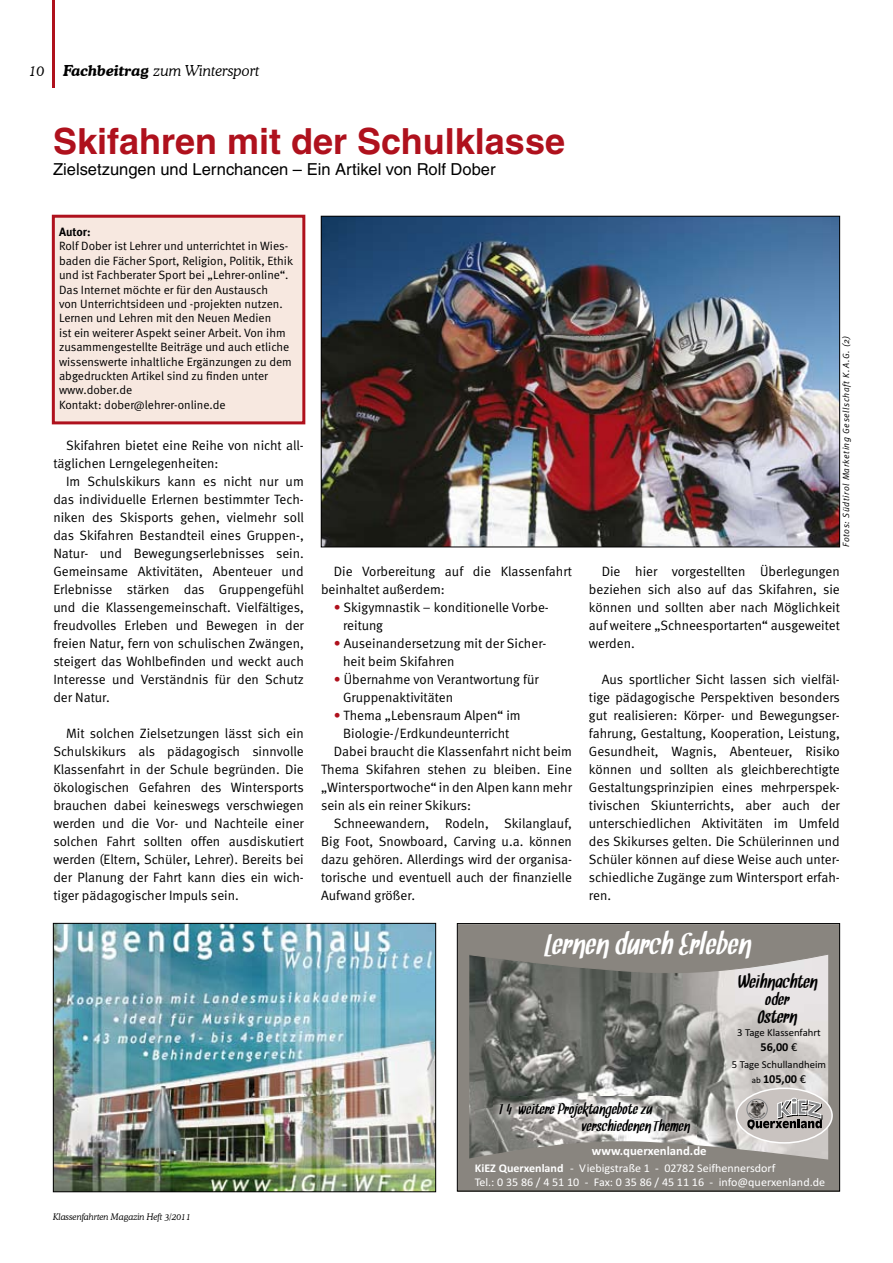
<style>
.page{position:relative;width:893px;height:1263px;background:#fff}
.page>*{position:absolute;margin:0;border:0;box-sizing:border-box;transform-origin:0 0}
.t1{font:700 36px "Helvetica";color:#af111d}
.t2{font:31.35px "Snickles";letter-spacing:.025em;color:#fff}
.t3{font:19.65px "Snickles";letter-spacing:.02em;color:#000}
.t4{font:17.7px "Snickles";color:#000}
.t5{font:16.5px "Helvetica";color:#000}
.t6{font:15.9px/16.5px "Snickles";letter-spacing:.02em;color:#000}
.t7{font:italic 300 15px "Cooper BT";color:#000}
.t8{font:13.5px/18px "Meta Normal";color:#000}
.t9{font:700 12.75px "Calibri";color:#fff}
.t10{font:700 12.15px "Calibri";color:#000}
.t11{font:12px/14.4px "Meta Normal LF";color:#000}
.t12{font:12px "Meta Bold LF";color:#000}
.t13{font:11.85px/14.5px "Calibri";color:#fff}
.t14{font:10.65px "Calibri";color:#000}
.t15{font:italic 9px "Meta Normal";letter-spacing:.065em;color:#000}
.t16{font:italic 300 9px "Cooper BT";color:#000}
.s1{font-weight:700}
.s2{color:#af111d}
.s3{font-weight:400}
.s4{font-weight:400;font-size:9px}
</style>
<div class="page">
<hr style="left:53px;top:0;width:2px;height:87px;background:#af111d">
<img style="left:55px;top:925px;width:379px;height:265px">
<div style="left:53px;top:923px;width:383px;height:269px;border:1px solid #000"></div>
<svg style="left:459px;top:925px;width:379px;height:264px;background:#8d8c87"></svg>
<div style="left:736px;top:1088px;width:96px;height:55px;background:#c9c3c0;border-radius:50%"></div>
<div style="left:736px;top:1087px;width:97px;height:56px;border:2px solid #fff;border-radius:50%"></div>
<img style="left:493px;top:1097px;width:203px;height:43px">
<div style="left:746px;top:1099px;width:22px;height:21px;border:1px solid #87888a;border-radius:50%"></div>
<div style="left:457px;top:923px;width:383px;height:268px;border:1px solid #000"></div>
<div style="left:53px;top:216px;width:251px;height:207px;background:#f7e8e0"></div>
<div style="left:52px;top:215px;width:253px;height:209px;border:3px solid #af111d"></div>
<img style="left:323px;top:218px;width:515px;height:327px">
<svg style="left:747px;top:1097px;width:76px;height:32px"></svg>
<p class="t7" style="left:29px;top:62px;width:17px">10</p>
<p class="t7" style="left:63px;top:62px;width:197px"><span class="s1">Fachbeitrag</span> zum Wintersport</p>
<h1 class="t1" style="left:53px;top:119px;width:513px">Skifahren mit der Schulklasse</h1>
<p class="t5" style="left:53px;top:159px;width:444px">Zielsetzungen und Lernchancen – Ein Artikel von Rolf Dober</p>
<p class="t12" style="left:59px;top:225px;width:33px">Autor:</p>
<p class="t11" style="left:59px;top:239px;width:235px">Rolf Dober ist Lehrer und unterrichtet in Wies&shy;baden die Fächer Sport, Religion, Politik, Ethik und ist Fachberater Sport bei „Lehrer-online“.<br>Das Internet möchte er für den Austausch<br>von Unterrichtsideen und -projekten nutzen.<br>Lernen und Lehren mit den Neuen Medien<br>ist ein weiterer Aspekt seiner Arbeit. Von ihm zusammengestellte Beiträge und auch etliche wissenswerte inhaltliche Ergänzungen zu dem abgedruckten Artikel sind zu finden unter www.dober.de<br>Kontakt: dober@lehrer-online.de</p>
<p class="t8" style="left:53px;top:436px;width:252px;text-indent:13px">Skifahren bietet eine Reihe von nicht all&shy;täglichen Lerngelegenheiten:</p>
<p class="t8" style="left:53px;top:472px;width:252px;text-align:justify;text-indent:13px">Im Schulskikurs kann es nicht nur um das individuelle Erlernen bestimmter Tech&shy;niken des Skisports gehen, vielmehr soll das Skifahren Bestandteil eines Gruppen-, Natur- und Bewegungserlebnisses sein.<br>Gemeinsame Aktivitäten, Abenteuer und Erlebnisse stärken das Gruppengefühl und die Klassengemeinschaft. Vielfältiges, freudvolles Erleben und Bewegen in der freien Natur, fern von schulischen Zwängen, steigert das Wohlbefinden und weckt auch Interesse und Verständnis für den Schutz der Natur.</p>
<p class="t8" style="left:53px;top:724px;width:252px;text-align:justify;text-indent:13px">Mit solchen Zielsetzungen lässt sich ein Schulskikurs als pädagogisch sinnvolle Klassenfahrt in der Schule begründen. Die ökologischen Gefahren des Wintersports brauchen dabei keineswegs verschwiegen werden und die Vor- und Nachteile einer solchen Fahrt sollten offen ausdiskutiert werden (Eltern, Schüler, Lehrer). Bereits bei der Planung der Fahrt kann dies ein wich&shy;tiger pädagogischer Impuls sein.</p>
<p class="t16" style="left:53px;top:1212px;width:139px">Klassenfahrten Magazin Heft 3/2011</p>
<p class="t8" style="left:321px;top:562px;width:253px;text-indent:13px">Die Vorbereitung auf die Klassenfahrt beinhaltet außerdem:</p>
<p class="t8" style="left:343px;top:598px;width:207px;text-indent:-9px"><span class="s2">•</span> Skigymnastik – konditionelle Vorbe&shy;reitung</p>
<p class="t8" style="left:343px;top:634px;width:205px;text-indent:-9px"><span class="s2">•</span> Auseinandersetzung mit der Sicher&shy;heit beim Skifahren</p>
<p class="t8" style="left:343px;top:670px;width:197px;text-indent:-9px"><span class="s2">•</span> Übernahme von Verantwortung für<br>Gruppenaktivitäten</p>
<p class="t8" style="left:334px;top:706px;width:188px"><span class="s2">•</span> Thema „Lebensraum Alpen“ im</p>
<p class="t8" style="left:343px;top:724px;width:168px">Biologie-/Erdkundeunterricht</p>
<p class="t8" style="left:334px;top:742px;width:240px">Dabei braucht die Klassenfahrt nicht beim</p>
<p class="t8" style="left:321px;top:760px;width:252px">Thema Skifahren stehen zu bleiben. Eine</p>
<p class="t8" style="left:321px;top:778px;width:252px">„Wintersportwoche“ in den Alpen kann mehr</p>
<p class="t8" style="left:321px;top:796px;width:152px">sein als ein reiner Skikurs:</p>
<p class="t8" style="left:334px;top:814px;width:240px">Schneewandern, Rodeln, Skilanglauf,</p>
<p class="t8" style="left:321px;top:832px;width:252px">Big Foot, Snowboard, Carving u.a. können</p>
<p class="t8" style="left:321px;top:850px;width:252px">dazu gehören. Allerdings wird der organisa-</p>
<p class="t8" style="left:321px;top:868px;width:252px">torische und eventuell auch der finanzielle</p>
<p class="t8" style="left:321px;top:886px;width:96px">Aufwand größer.</p>
<p class="t15" style="left:841px;top:547px;width:213px;rotate:-90deg">Fotos: Südtirol Marketing Gesellschaft K.A.G. (2)</p>
<p class="t8" style="left:589px;top:562px;width:253px;text-align:justify;text-indent:13px">Die hier vorgestellten Überlegungen beziehen sich also auf das Skifahren, sie können und sollten aber nach Möglichkeit auf weitere „Schneesportarten“ ausgeweitet werden.</p>
<p class="t8" style="left:589px;top:670px;width:253px;text-align:justify;text-indent:13px">Aus sportlicher Sicht lassen sich vielfäl&shy;tige pädagogische Perspektiven besonders gut realisieren: Körper- und Bewegungser&shy;fahrung, Gestaltung, Kooperation, Leistung, Gesundheit, Wagnis, Abenteuer, Risiko können und sollten als gleichberechtigte Gestaltungsprinzipien eines mehrperspek&shy;tivischen Skiunterrichts, aber auch der unterschiedlichen Aktivitäten im Umfeld des Skikurses gelten. Die Schülerinnen und Schüler können auf diese Weise auch unter&shy;schiedliche Zugänge zum Wintersport erfah&shy;ren.</p>
<h2 class="t2" style="left:546px;top:925px;width:208px">Lernen durch Erleben</h2>
<h3 class="t3" style="left:738px;top:969px;width:82px">Weihnachten</h3>
<h3 class="t4" style="left:766px;top:988px;width:25px">oder</h3>
<h3 class="t3" style="left:758px;top:1004px;width:41px">Ostern</h3>
<p class="t14" style="left:737px;top:1026px;width:85px">3 Tage Klassenfahrt</p>
<p class="t10" style="left:760px;top:1039px;width:38px">56,00 <span class="s3">€</span></p>
<p class="t14" style="left:732px;top:1057px;width:96px">5 Tage Schullandheim</p>
<p class="t10" style="left:752px;top:1070px;width:56px"><span class="s4">ab</span> 105,00 <span class="s3">€</span></p>
<p class="t6" style="left:582px;top:1103px;width:110px;text-indent:-82px">1 4 weitere Projektangebote zu verschiedenen Themen</p>
<p class="t9" style="left:592px;top:1142px;width:116px">www.querxenland.de</p>
<p class="t13" style="left:475px;top:1161px;width:352px"><span class="s1">KiEZ Querxenland</span> - Viebigstraße 1 - 02782 Seifhennersdorf<br>Tel.: 0 35 86 / 4 51 10 - Fax: 0 35 86 / 45 11 16 - info@querxenland.de</p>
</div>
